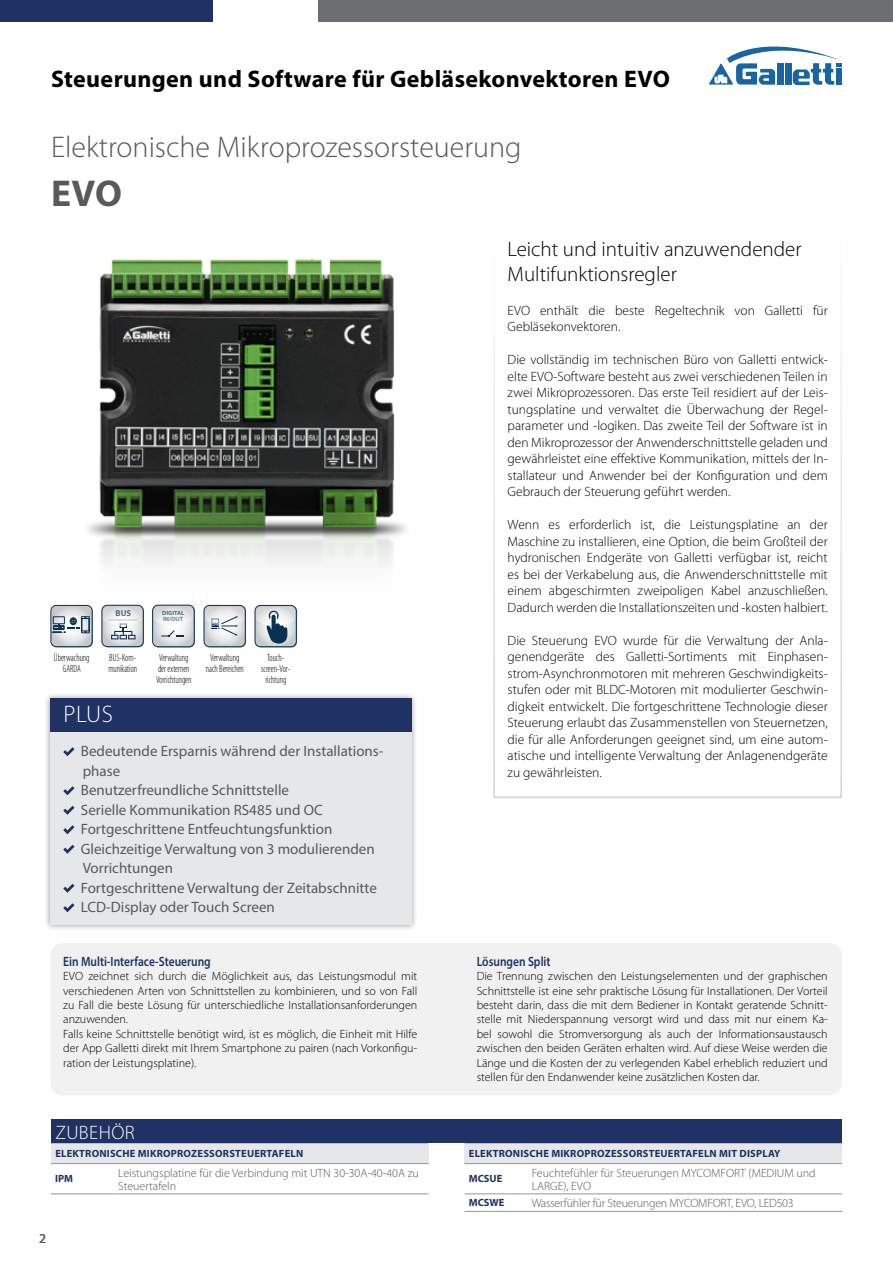
<style>
.page{position:relative;width:893px;height:1263px;background:#fff}
.page>*{position:absolute;margin:0;border:0;box-sizing:border-box;transform-origin:0 0}
.t1{font:700 37.5px "Myriad Pro";color:#58595b}
.t2{font:300 30px "Myriad Pro";color:#58595b}
.t3{font:700 24px "Myriad Pro";letter-spacing:.015em;color:#000}
.t4{font:300 24px "Myriad Pro";color:#fff}
.t5{font:300 21px/25.2px "Myriad Pro";color:#000}
.t6{font:300 19.5px "Myriad Pro";letter-spacing:.02em;color:#fff}
.t7{font:15px/19.5px "Myriad Pro";color:#58595b}
.t8{font:300 13.5px/16.5px "Myriad Pro";color:#000;text-align:justify}
.t9{font:600 13.5px "Myriad Pro";color:#203264;scale:.85 1}
.t10{font:13.5px "Myriad Pro";color:#58595b}
.t11{font:300 12px/14.4px "Myriad Pro";color:#000;text-align:justify}
.t12{font:300 12px/12.8px "Myriad Pro";color:#58595b}
.t13{font:300 12px "Myriad Pro";letter-spacing:-.02em;color:#58595b}
.t14{font:300 condensed 10.5px/11.2px "Myriad Pro";color:#000;text-align:center;scale:.85 1}
.t15{font:700 10.5px "Myriad Pro";letter-spacing:.02em;color:#203264}
.t16{font:700 8.55px "Myriad Pro";color:#0b2e4e}
.t17{font:700 6.15px/6.4px "Myriad Pro";color:#0b2e4e}
</style>
<div class="page">
<div style="left:51px;top:1143px;width:378px;height:20px;background:#e6e7e8"></div>
<hr style="left:51px;top:1143px;width:63px;height:1px;background:#939598">
<hr style="left:114px;top:1143px;width:315px;height:1px;background:#939598">
<hr style="left:51px;top:1163px;width:63px;height:1px;background:#939598">
<hr style="left:114px;top:1163px;width:315px;height:1px;background:#939598">
<hr style="left:51px;top:1193px;width:63px;height:1px;background:#939598">
<hr style="left:114px;top:1193px;width:315px;height:1px;background:#939598">
<div style="left:465px;top:1143px;width:377px;height:20px;background:#e6e7e8"></div>
<hr style="left:465px;top:1143px;width:62px;height:1px;background:#939598">
<hr style="left:527px;top:1143px;width:315px;height:1px;background:#939598">
<hr style="left:465px;top:1163px;width:62px;height:1px;background:#939598">
<hr style="left:527px;top:1163px;width:315px;height:1px;background:#939598">
<hr style="left:465px;top:1193px;width:62px;height:1px;background:#939598">
<hr style="left:527px;top:1193px;width:315px;height:1px;background:#939598">
<hr style="left:465px;top:1211px;width:62px;height:1px;background:#939598">
<hr style="left:527px;top:1211px;width:315px;height:1px;background:#939598">
<div style="left:493px;top:226px;width:349px;height:572px;border:2px solid #fff"></div>
<svg style="left:52px;top:606px;width:41px;height:41px"></svg>
<svg style="left:51px;top:605px;width:41px;height:42px"></svg>
<svg style="left:103px;top:606px;width:41px;height:41px"></svg>
<svg style="left:102px;top:605px;width:41px;height:42px"></svg>
<svg style="left:153px;top:606px;width:42px;height:41px"></svg>
<svg style="left:153px;top:605px;width:41px;height:42px"></svg>
<svg style="left:205px;top:606px;width:41px;height:41px"></svg>
<svg style="left:204px;top:605px;width:41px;height:42px"></svg>
<svg style="left:256px;top:606px;width:41px;height:41px"></svg>
<svg style="left:255px;top:605px;width:41px;height:42px;background:#a2afb8"></svg>
<img style="left:69px;top:258px;width:337px;height:347px">
<div style="left:50px;top:943px;width:792px;height:152px;background:#f1f1f2;border-radius:13px"></div>
<svg style="left:709px;top:46px;width:133px;height:39px"></svg>
<div style="left:319px;top:0;width:574px;height:21px;background:#6d6e71"></div>
<div style="left:0;top:0;width:213px;height:21px;background:#203264"></div>
<div style="left:45px;top:692px;width:373px;height:239px;background:#000;opacity:.4"></div>
<div style="left:50px;top:698px;width:362px;height:34px;background:#203264"></div>
<div style="left:50px;top:732px;width:362px;height:193px;background:#e6e7e8"></div>
<svg style="left:63px;top:747px;width:12px;height:9px"></svg>
<svg style="left:63px;top:786px;width:12px;height:9px"></svg>
<svg style="left:63px;top:806px;width:12px;height:9px"></svg>
<svg style="left:63px;top:825px;width:12px;height:9px"></svg>
<svg style="left:63px;top:845px;width:12px;height:9px"></svg>
<svg style="left:63px;top:884px;width:12px;height:9px"></svg>
<svg style="left:63px;top:903px;width:12px;height:9px"></svg>
<div style="left:51px;top:1119px;width:791px;height:24px;background:#203264"></div>
<h3 class="t3" style="left:51px;top:63px;width:620px">STEUERUNGEN UND SOFTWARE FÜR GEBLÄSEKONVEKTOREN EVO</h3>
<h2 class="t2" style="left:51px;top:130px;width:472px">Elektronische Mikroprozessorsteuerung</h2>
<h1 class="t1" style="left:51px;top:169px;width:70px">EVO</h1>
<p class="t16" style="left:116px;top:607px;width:17px">BUS</p>
<p class="t17" style="left:162px;top:609px;width:23px">DIGITAL<br>IN/OUT</p>
<p class="t14" style="left:54px;top:652px;width:43px">Überwachung<br>GARDA</p>
<p class="t14" style="left:108px;top:652px;width:35px;text-align:left">BUS-Kom&shy;munikation</p>
<p class="t14" style="left:156px;top:652px;width:43px;text-align:left">Verwaltung der externen<br>Vorrichtungen</p>
<p class="t14" style="left:206px;top:652px;width:46px">Verwaltung nach Bereichen</p>
<p class="t14" style="left:261px;top:652px;width:36px">Touch&shy;screen-Vor&shy;richtung</p>
<h3 class="t4" style="left:63px;top:701px;width:25px">Plus</h3>
<p class="t7" style="left:81px;top:741px;width:304px">Bedeutende Ersparnis während der Installations&shy;phase<br>Benutzerfreundliche Schnittstelle<br>Serielle Kommunikation RS485 und OC Fortgeschrittene Entfeuchtungsfunktion Gleichzeitige Verwaltung von 3 modulierenden Vorrichtungen<br>Fortgeschrittene Verwaltung der Zeitabschnitte LCD-Display oder Touch Screen</p>
<p class="t9" style="left:63px;top:953px;width:175px">Ein Multi-Interface-Steuerung</p>
<p class="t11" style="left:63px;top:969px;width:356px;text-align:left">EVO zeichnet sich durch die Möglichkeit aus, das Leistungsmodul mit verschiedenen Arten von Schnittstellen zu kombinieren, und so von Fall zu Fall die beste Lösung für unterschiedliche Installationsanforderungen anzuwenden.<br>Falls keine Schnittstelle benötigt wird, ist es möglich, die Einheit mit Hilfe der App Galletti direkt mit Ihrem Smartphone zu pairen (nach Vorkonfigu&shy;ration der Leistungsplatine).</p>
<h3 class="t6" style="left:55px;top:1121px;width:81px">ZUBEHÖR</h3>
<p class="t15" style="left:55px;top:1147px;width:249px">ELEKTRONISCHE MIKROPROZESSORSTEUERTAFELN</p>
<p class="t15" style="left:55px;top:1172px;width:19px">IP M</p>
<p class="t12" style="left:118px;top:1167px;width:302px">Leistungsplatine für die Verbindung mit UTN 30-30A-40-40A zu<br>Steuertafeln</p>
<p class="t10" style="left:39px;top:1230px;width:8px">2</p>
<h3 class="t5" style="left:508px;top:237px;width:295px">Leicht und intuitiv anzuwendender<br>Multifunktionsregler</h3>
<p class="t8" style="left:508px;top:302px;width:322px">EVO enthält die beste Regeltechnik von Galletti für<br>Gebläsekonvektoren.</p>
<p class="t8" style="left:508px;top:352px;width:322px">Die vollständig im technischen Büro von Galletti entwick&shy;elte EVO-Software besteht aus zwei verschiedenen Teilen in zwei Mikroprozessoren. Das erste Teil residiert auf der Leis&shy;tungsplatine und verwaltet die Überwachung der Regel&shy;parameter und -logiken. Das zweite Teil der Software ist in den Mikroprozessor der Anwenderschnittstelle geladen und gewährleistet eine effektive Kommunikation, mittels der In&shy;stallateur und Anwender bei der Konfiguration und dem Gebrauch der Steuerung geführt werden.</p>
<p class="t8" style="left:508px;top:516px;width:322px">Wenn es erforderlich ist, die Leistungsplatine an der Maschine zu installieren, eine Option, die beim Großteil der hydronischen Endgeräte von Galletti verfügbar ist, reicht es bei der Verkabelung aus, die Anwenderschnittstelle mit einem abgeschirmten zweipoligen Kabel anzuschließen.<br>Dadurch werden die Installationszeiten und -kosten halbiert.</p>
<p class="t8" style="left:508px;top:632px;width:322px">Die Steuerung EVO wurde für die Verwaltung der Anla&shy;genendgeräte des Galletti-Sortiments mit Einphasen&shy;strom-Asynchronmotoren mit mehreren Geschwindigkeits&shy;stufen oder mit BLDC-Motoren mit modulierter Geschwin&shy;digkeit entwickelt. Die fortgeschrittene Technologie dieser Steuerung erlaubt das Zusammenstellen von Steuernetzen, die für alle Anforderungen geeignet sind, um eine autom&shy;atische und intelligente Verwaltung der Anlagenendgeräte zu gewährleisten.</p>
<p class="t9" style="left:477px;top:953px;width:88px">Lösungen Split</p>
<p class="t11" style="left:477px;top:969px;width:353px">Die Trennung zwischen den Leistungselementen und der graphischen Schnittstelle ist eine sehr praktische Lösung für Installationen. Der Vorteil besteht darin, dass die mit dem Bediener in Kontakt geratende Schnitt&shy;stelle mit Niederspannung versorgt wird und dass mit nur einem Ka&shy;bel sowohl die Stromversorgung als auch der Informationsaustausch zwischen den beiden Geräten erhalten wird. Auf diese Weise werden die Länge und die Kosten der zu verlegenden Kabel erheblich reduziert und stellen für den Endanwender keine zusätzlichen Kosten dar.</p>
<p class="t15" style="left:469px;top:1147px;width:313px">ELEKTRONISCHE MIKROPROZESSORSTEUERTAFELN MIT DISPLAY</p>
<p class="t15" style="left:469px;top:1172px;width:35px">MCSUE</p>
<p class="t12" style="left:532px;top:1167px;width:286px">Feuchtefühler für Steuerungen MYCOMFORT (MEDIUM und<br>LARGE), EVO</p>
<p class="t15" style="left:469px;top:1196px;width:37px">MCSWE</p>
<p class="t13" style="left:532px;top:1196px;width:264px">Wasserfühler für Steuerungen MYCOMFORT, EVO, LED503</p>
</div>
